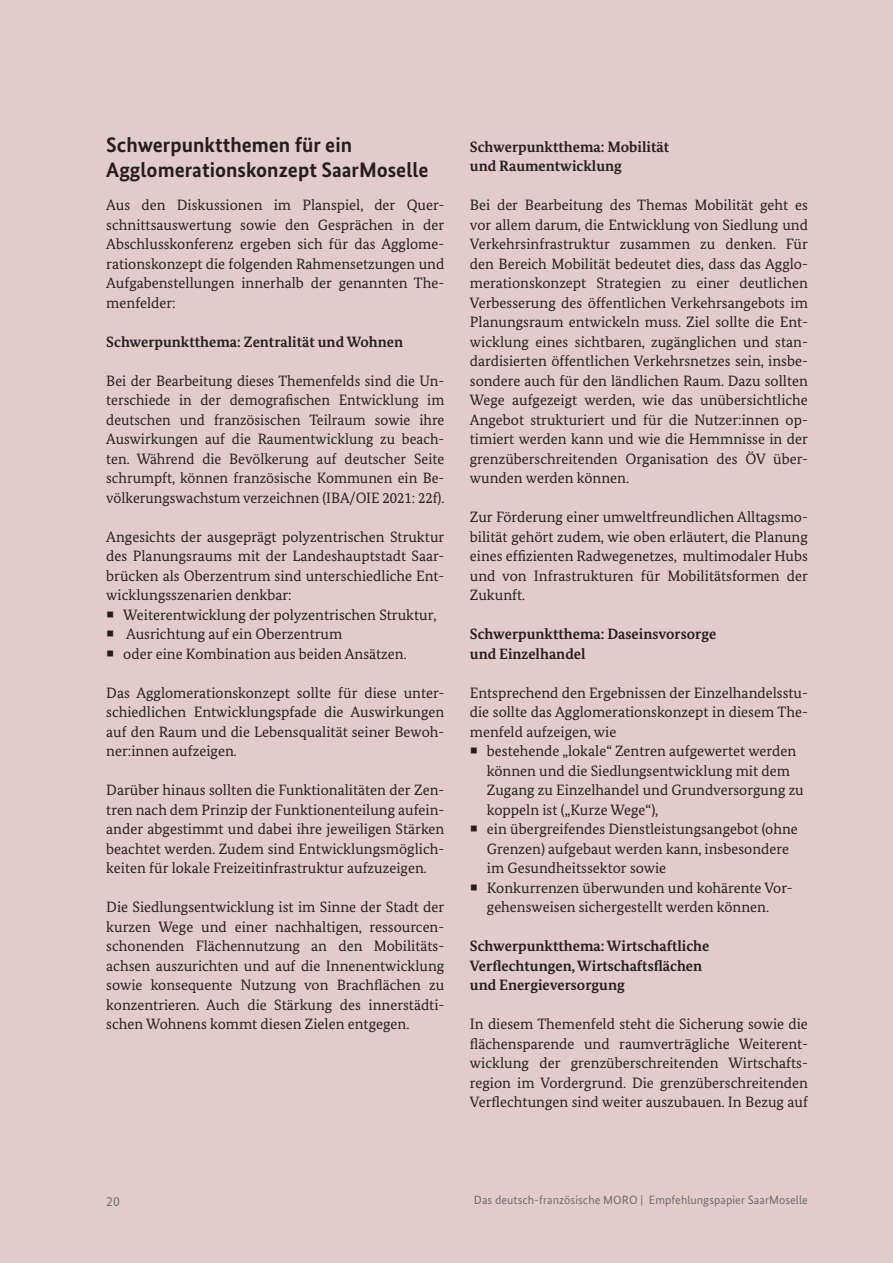
<style>
.page{position:relative;width:893px;height:1263px;background:#e3cbcc}
.page>*{position:absolute;margin:0;border:0;box-sizing:border-box;transform-origin:0 0}
.Inhalt_1_Hierarchie{font:700 21px/25.2px "Bundes Sans";color:#231f20}
.Text_Fließtext{font:15px/19.5px "Bundes Serif";color:#231f20;text-align:justify}
.Text_Fließtext-2{font:700 15px/19.5px "Bundes Serif";color:#231f20}
.Text_Fließtext_Aufzä{font:700 15px/19.5px "Bundes Serif";color:#231f20}
.t1{font:13.5px "Bundes Sans";color:#6c6d70}
.t2{font:12px "Bundes Sans";letter-spacing:.005em;color:#6c6d70}
</style>
<div class="page">
<p class="Inhalt_1_Hierarchie" style="left:106px;top:131px;width:324px">Schwerpunktthemen für ein<br>Agglomerationskonzept SaarMoselle</p>
<p class="Text_Fließtext" style="left:106px;top:195px;width:340px">Aus den Diskussionen im Planspiel, der Quer&shy;schnittsauswertung sowie den Gesprächen in der Abschlusskonferenz ergeben sich für das Agglome&shy;rationskonzept die folgenden Rahmensetzungen und Aufgabenstellungen innerhalb der genannten The&shy;menfelder:</p>
<p class="Text_Fließtext-2" style="left:106px;top:331px;width:298px">Schwerpunktthema: Zentralität und Wohnen</p>
<p class="Text_Fließtext" style="left:106px;top:370px;width:340px">Bei der Bearbeitung dieses Themenfelds sind die Un&shy;terschiede in der demografischen Entwicklung im deutschen und französischen Teilraum sowie ihre Auswirkungen auf die Raumentwicklung zu beach&shy;ten. Während die Bevölkerung auf deutscher Seite schrumpft, können französische Kommunen ein Be&shy;völkerungswachstum verzeichnen (IBA/OIE 2021: 22f).</p>
<p class="Text_Fließtext" style="left:106px;top:526px;width:340px">Angesichts der ausgeprägt polyzentrischen Struktur des Planungsraums mit der Landeshauptstadt Saar&shy;brücken als Oberzentrum sind unterschiedliche Ent&shy;wicklungsszenarien denkbar:</p>
<p class="Text_Fließtext" style="left:123px;top:604px;width:315px">Weiterentwicklung der polyzentrischen Struktur,</p>
<p class="Text_Fließtext" style="left:126px;top:624px;width:218px">Ausrichtung auf ein Oberzentrum</p>
<p class="Text_Fließtext" style="left:123px;top:643px;width:285px">oder eine Kombination aus beiden Ansätzen.</p>
<p class="Text_Fließtext" style="left:106px;top:682px;width:340px">Das Agglomerationskonzept sollte für diese unter&shy;schiedlichen Entwicklungspfade die Auswirkungen auf den Raum und die Lebensqualität seiner Bewoh&shy;ner:innen aufzeigen.</p>
<p class="Text_Fließtext" style="left:106px;top:780px;width:340px">Darüber hinaus sollten die Funktionalitäten der Zen&shy;tren nach dem Prinzip der Funktionenteilung aufein&shy;ander abgestimmt und dabei ihre jeweiligen Stärken beachtet werden. Zudem sind Entwicklungsmöglich&shy;keiten für lokale Freizeitinfrastruktur aufzuzeigen.</p>
<p class="Text_Fließtext" style="left:106px;top:897px;width:340px">Die Siedlungsentwicklung ist im Sinne der Stadt der kurzen Wege und einer nachhaltigen, ressourcen&shy;schonenden Flächennutzung an den Mobilitäts&shy;achsen auszurichten und auf die Innenentwicklung sowie konsequente Nutzung von Brachflächen zu konzentrieren. Auch die Stärkung des innerstädti&shy;schen Wohnens kommt diesen Zielen entgegen.</p>
<p class="Text_Fließtext-2" style="left:470px;top:136px;width:201px">Schwerpunktthema: Mobilität und Raumentwicklung</p>
<p class="Text_Fließtext" style="left:470px;top:195px;width:340px">Bei der Bearbeitung des Themas Mobilität geht es vor allem darum, die Entwicklung von Siedlung und Verkehrsinfrastruktur zusammen zu denken. Für den Bereich Mobilität bedeutet dies, dass das Agglo&shy;merationskonzept Strategien zu einer deutlichen Verbesserung des öffentlichen Verkehrsangebots im Planungsraum entwickeln muss. Ziel sollte die Ent&shy;wicklung eines sichtbaren, zugänglichen und stan&shy;dardisierten öffentlichen Verkehrsnetzes sein, insbe&shy;sondere auch für den ländlichen Raum. Dazu sollten Wege aufgezeigt werden, wie das unübersichtliche Angebot strukturiert und für die Nutzer:innen op&shy;timiert werden kann und wie die Hemmnisse in der grenzüberschreitenden Organisation des ÖV über&shy;wunden werden können.</p>
<p class="Text_Fließtext" style="left:470px;top:507px;width:340px">Zur Förderung einer umweltfreundlichen Alltagsmo&shy;bilität gehört zudem, wie oben erläutert, die Planung eines effizienten Radwegenetzes, multimodaler Hubs und von Infrastrukturen für Mobilitätsformen der Zukunft.</p>
<p class="Text_Fließtext-2" style="left:470px;top:624px;width:248px">Schwerpunktthema: Daseinsvorsorge und Einzelhandel</p>
<p class="Text_Fließtext" style="left:470px;top:682px;width:340px">Entsprechend den Ergebnissen der Einzelhandelsstu&shy;die sollte das Agglomerationskonzept in diesem The&shy;menfeld aufzeigen, wie</p>
<p class="Text_Fließtext" style="left:487px;top:741px;width:318px;text-align:left">bestehende „lokale“ Zentren aufgewertet werden können und die Siedlungsentwicklung mit dem Zugang zu Einzelhandel und Grundversorgung zu koppeln ist („Kurze Wege“),</p>
<p class="Text_Fließtext" style="left:487px;top:819px;width:312px;text-align:left">ein übergreifendes Dienstleistungsangebot (ohne<br>Grenzen) aufgebaut werden kann, insbesondere im Gesundheitssektor sowie</p>
<p class="Text_Fließtext" style="left:487px;top:877px;width:307px">Konkurrenzen überwunden und kohärente Vor&shy;gehensweisen sichergestellt werden können.</p>
<p class="Text_Fließtext_Aufzä" style="left:470px;top:936px;width:241px">Schwerpunktthema: Wirtschaftliche<br>Verflechtungen, Wirtschaftsflächen und Energieversorgung</p>
<p class="Text_Fließtext" style="left:470px;top:1014px;width:340px">In diesem Themenfeld steht die Sicherung sowie die flächensparende und raumverträgliche Weiterent&shy;wicklung der grenzüberschreitenden Wirtschafts&shy;region im Vordergrund. Die grenzüberschreitenden Verflechtungen sind weiter auszubauen. In Bezug auf</p>
<p class="t1" style="left:106px;top:1193px;width:15px">20</p>
<p class="t2" style="left:474px;top:1193px;width:336px">Das deutsch-französische MORO | Empfehlungspapier SaarMoselle</p>
</div>
